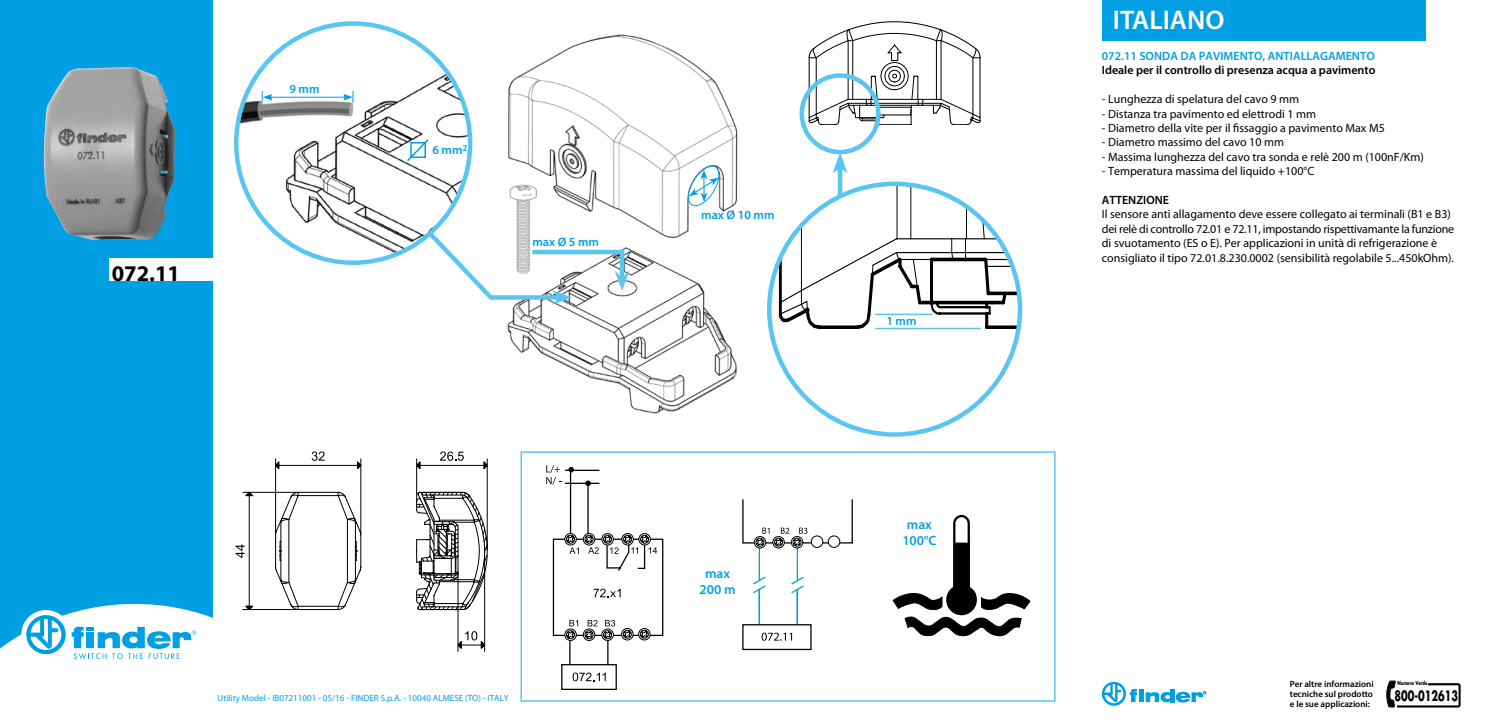
<style>
.page{position:relative;width:1489px;height:723px;background:#fff}
.page>*{position:absolute;margin:0;border:0;box-sizing:border-box;transform-origin:0 0}
.t1{font:600 27px "Myriad Pro";color:#fff}
.t2{font:700 22.5px "Myriad Pro";color:#000}
.t3{font:700 13.95px "Futura Std";color:#000;scale:.69 1}
.t4{font:600 13.5px/16.2px "Myriad Pro";color:#009fe3;text-align:center}
.t5{font:600 12.3px "Myriad Pro";color:#009fe3}
.t6{font:12px/14.4px "Myriad Pro";color:#000}
.t7{font:600 12px "Myriad Pro";color:#000}
.t8{font:600 12px "Myriad Pro";color:#009fe3}
.t9{font:12px "Futura Std";color:#000}
.t10{font:9px "Myriad Pro";color:#009fe3}
.t11{font:600 9px/9.9px "Myriad Pro";color:#000;text-align:justify}
.t12{font:700 5.4px "Futura Std";color:#000;scale:.72 1}
</style>
<div class="page">
<svg style="left:1101px;top:682px;width:104px;height:24px"></svg>
<svg style="left:1386px;top:680px;width:73px;height:27px"></svg>
<div style="left:520px;top:451px;width:535px;height:251px;border:2px solid #5bc5f2"></div>
<div style="left:0;top:0;width:213px;height:723px;background:#009fe3"></div>
<img style="left:43px;top:67px;width:132px;height:173px">
<hr style="left:249px;top:495px;width:1px;height:111px;background:#000">
<hr style="left:243px;top:609px;width:54px;height:1px;background:#000">
<hr style="left:243px;top:492px;width:54px;height:1px;background:#000">
<svg style="left:235px;top:544px;width:10px;height:14px"></svg>
<svg style="left:245px;top:606px;width:8px;height:4px"></svg>
<svg style="left:245px;top:492px;width:8px;height:4px"></svg>
<svg style="left:416px;top:451px;width:71px;height:200px"></svg>
<svg style="left:274px;top:491px;width:88px;height:120px"></svg>
<hr style="left:279px;top:465px;width:78px;height:1px;background:#000">
<hr style="left:275px;top:459px;width:1px;height:75px;background:#000">
<hr style="left:360px;top:459px;width:1px;height:75px;background:#000">
<svg style="left:311px;top:451px;width:13px;height:10px"></svg>
<svg style="left:275px;top:462px;width:4px;height:7px"></svg>
<svg style="left:357px;top:462px;width:4px;height:7px"></svg>
<img style="left:507px;top:34px;width:231px;height:380px">
<div style="left:837px;top:165px;width:5px;height:45px;background:#5bc5f2"></div>
<svg style="left:832px;top:153px;width:15px;height:20px"></svg>
<svg style="left:686px;top:163px;width:34px;height:46px"></svg>
<svg style="left:778px;top:184px;width:241px;height:145px"></svg>
<hr style="left:875px;top:314px;width:57px;height:1px;background:#5bc5f2">
<hr style="left:875px;top:328px;width:105px;height:1px;background:#5bc5f2">
<svg style="left:808px;top:21px;width:172px;height:104px"></svg>
<div style="left:799px;top:73px;width:81px;height:81px;border:4px solid #5bc5f2;border-radius:50%"></div>
<img style="left:236px;top:48px;width:234px;height:215px">
<svg style="left:405px;top:138px;width:25px;height:25px"></svg>
<hr style="left:270px;top:97px;width:75px;height:1px;background:#009fe3">
<svg style="left:343px;top:91px;width:10px;height:12px"></svg>
<svg style="left:262px;top:91px;width:10px;height:12px"></svg>
<svg style="left:892px;top:515px;width:138px;height:121px"></svg>
<svg style="left:423px;top:227px;width:206px;height:78px"></svg>
<div style="left:561px;top:664px;width:56px;height:26px;border:1px solid #000"></div>
<svg style="left:572px;top:672px;width:33px;height:9px"></svg>
<svg style="left:546px;top:465px;width:117px;height:200px"></svg>
<hr style="left:758px;top:547px;width:2px;height:34px;background:#009fe3">
<hr style="left:796px;top:547px;width:2px;height:34px;background:#009fe3">
<hr style="left:758px;top:589px;width:2px;height:35px;background:#009fe3">
<hr style="left:796px;top:589px;width:2px;height:35px;background:#009fe3">
<div style="left:742px;top:624px;width:69px;height:26px;border:1px solid #000"></div>
<div style="left:753px;top:536px;width:13px;height:12px;border:1px solid #000;border-radius:50%"></div>
<div style="left:772px;top:536px;width:12px;height:12px;border:1px solid #000;border-radius:50%"></div>
<div style="left:790px;top:536px;width:13px;height:12px;border:1px solid #000;border-radius:50%"></div>
<svg style="left:755px;top:528px;width:52px;height:19px"></svg>
<svg style="left:761px;top:633px;width:31px;height:8px"></svg>
<div style="left:810px;top:535px;width:13px;height:13px;border:1px solid #000;border-radius:50%"></div>
<div style="left:827px;top:535px;width:13px;height:13px;border:1px solid #000;border-radius:50%"></div>
<svg style="left:753px;top:575px;width:51px;height:19px"></svg>
<div style="left:109px;top:258px;width:104px;height:23px;background:#fff"></div>
<svg style="left:0;top:604px;width:213px;height:119px;background:#d4effa"></svg>
<div style="left:1101px;top:0;width:323px;height:40px;background:#009fe3"></div>
<h2 class="t2" style="left:112px;top:258px;width:70px">072.11</h2>
<p class="t5" style="left:289px;top:81px;width:32px">9 mm</p>
<p class="t5" style="left:432px;top:142px;width:36px">6 mm<sup>2</sup></p>
<p class="t5" style="left:532px;top:234px;width:68px">max Ø 5 mm</p>
<p class="t5" style="left:701px;top:207px;width:75px">max Ø 10 mm</p>
<p class="t10" style="left:217px;top:692px;width:293px">Utility Model - IB07211001 - 05/16 - FINDER S.p.A. - 10040 ALMESE (TO) - ITALY</p>
<p class="t9" style="left:610px;top:585px;width:7px">x</p>
<p class="t4" style="left:699px;top:565px;width:37px">max<br>200 m</p>
<p class="t5" style="left:886px;top:313px;width:32px">1 mm</p>
<p class="t4" style="left:902px;top:516px;width:36px">max<br>100°C</p>
<h1 class="t1" style="left:1112px;top:3px;width:113px">ITALIANO</h1>
<p class="t8" style="left:1101px;top:48px;width:274px">072.11 SONDA DA PAVIMENTO, ANTIALLAGAMENTO</p>
<p class="t7" style="left:1101px;top:63px;width:275px">Ideale per il controllo di presenza acqua a pavimento</p>
<p class="t6" style="left:1101px;top:92px;width:199px">- Lunghezza di spelatura del cavo 9 mm</p>
<p class="t6" style="left:1101px;top:106px;width:216px">- Distanza tra pavimento ed elettrodi 1 mm</p>
<p class="t6" style="left:1101px;top:121px;width:284px">- Diametro della vite per il fissaggio a pavimento Max M5</p>
<p class="t6" style="left:1101px;top:135px;width:184px">- Diametro massimo del cavo 10 mm</p>
<p class="t6" style="left:1101px;top:149px;width:323px">- Massima lunghezza del cavo tra sonda e relè 200 m (100nF/Km)</p>
<p class="t6" style="left:1101px;top:164px;width:214px">- Temperatura massima del liquido +100°C</p>
<p class="t7" style="left:1101px;top:192px;width:69px">ATTENZIONE</p>
<p class="t6" style="left:1101px;top:207px;width:354px">Il sensore anti allagamento deve essere collegato ai terminali (B1 e B3) dei relè di controllo 72.01 e 72.11, impostando rispettivamante la funzione di svuotamento (ES o E). Per applicazioni in unità di refrigerazione è consigliato il tipo 72.01.8.230.0002 (sensibilità regolabile 5...450kOhm).</p>
<p class="t11" style="left:1289px;top:679px;width:85px">Per altre informazioni tecniche sul prodotto e le sue applicazioni:</p>
<p class="t12" style="left:1397px;top:679px;width:43px">Numero Verde</p>
<p class="t3" style="left:1394px;top:686px;width:93px">800-012613</p>
</div>
